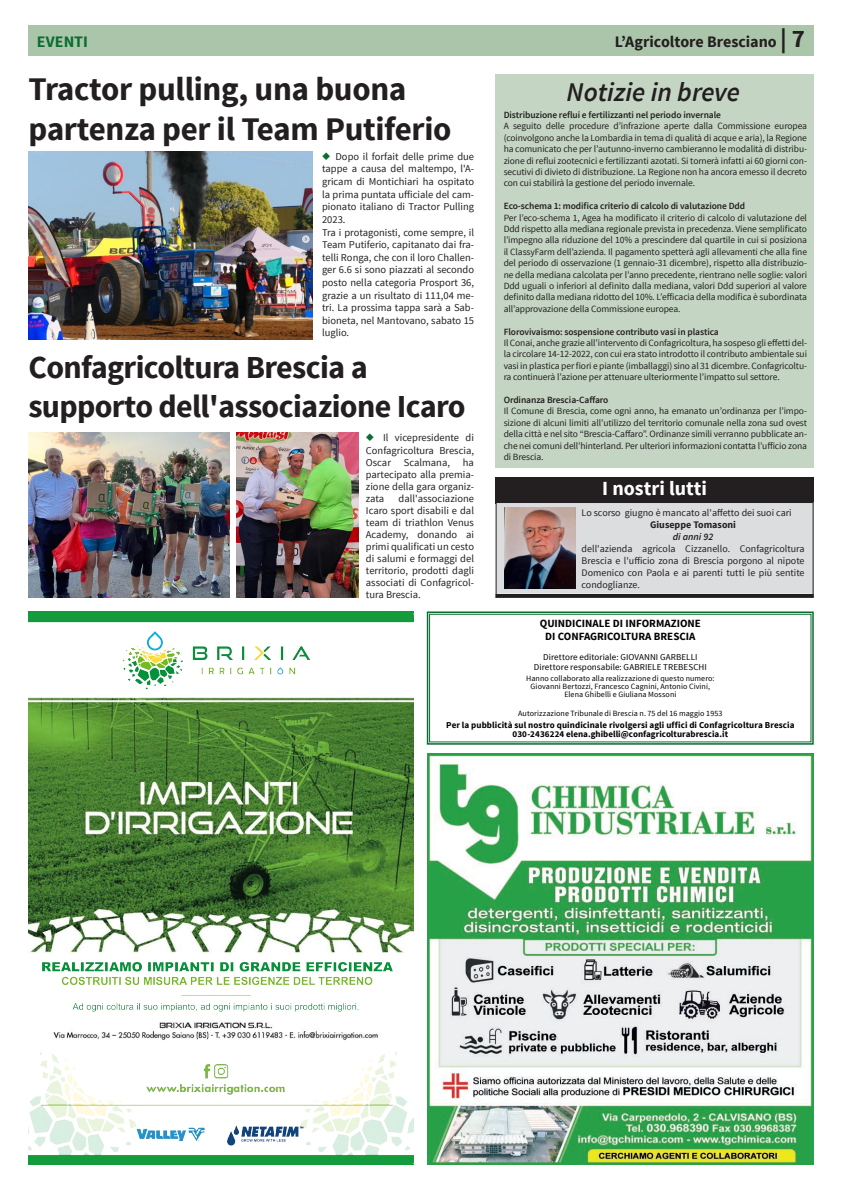
<style>
.page{position:relative;width:842px;height:1191px;background:#fff}
.page>*{position:absolute;margin:0;border:0;box-sizing:border-box;transform-origin:0 0}
.Testo_lungo{font:700 33px/39.6px "Source Sans Pro";letter-spacing:-.01em;color:#231f20}
.Testo_lungo-2{font:700 32px/38.4px "Source Sans Pro";letter-spacing:-.02em;color:#231f20}
.Titoli_Brevi{font:italic 600 27px "Source Sans Pro";color:#231f20}
.TITOLO_LUTTO{font:700 20px "Source Sans Pro";color:#fff}
.t1{font:700 16px "Source Sans Pro";letter-spacing:-.005em;color:#231f20}
.t2{font:700 16px "Source Sans Pro";color:#086d2f}
.Testo_lungo-3{font:700 11px/13.2px "Source Sans Pro";color:#000001;text-align:center}
.Testo_lungo-4{font:10.5px/12.6px "Source Sans Pro";color:#231f20;text-align:justify}
.Testo_lutto{font:10px/12px "Source Sans Pro";color:#231f20;text-align:justify}
.Testo_lutto_Grassett{font:700 10px "Source Sans Pro";color:#231f20}
.Testo_lutto_Corsivo{font:italic 600 10px "Source Sans Pro";color:#231f20}
.Testi_BOX{font:9.5px/11.4px "Source Sans Pro";letter-spacing:-.01em;color:#231f20;text-align:justify}
.Testi_BOX-2{font:600 9.5px "Source Sans Pro";letter-spacing:-.01em;color:#231f20}
.Testo_lungo-5{font:700 9px/9px "Source Sans Pro";letter-spacing:.01em;color:#000001;text-align:center}
.Testo_lungo-6{font:9px "Source Sans Pro";letter-spacing:.005em;color:#000001}
.Testo_lungo-7{font:8px/8px "Source Sans Pro";letter-spacing:.01em;color:#000001;text-align:center}
.s1{font-size:25px}
.s2{color:#086d2f}
</style>
<div class="page">
<div style="left:28px;top:26px;width:786px;height:30px;background:#abc5ab"></div>
<div style="left:495px;top:75px;width:318px;height:393px;background:#c4d6c3"></div>
<img style="left:29px;top:152px;width:283px;height:187px">
<svg style="left:426px;top:611px;width:388px;height:134px"></svg>
<div style="left:429px;top:614px;width:382px;height:128px;border:1px solid #086d2f"></div>
<img style="left:428px;top:753px;width:385px;height:411px">
<img style="left:28px;top:611px;width:386px;height:553px">
<img style="left:29px;top:433px;width:201px;height:164px">
<div style="left:495px;top:477px;width:319px;height:27px;background:#231f20"></div>
<div style="left:496px;top:502px;width:317px;height:91px;background:#dcdddf"></div>
<div style="left:496px;top:502px;width:318px;height:96px;border:1px solid #231f20"></div>
<svg style="left:496px;top:594px;width:318px;height:4px"></svg>
<img style="left:505px;top:507px;width:71px;height:82px">
<img style="left:237px;top:433px;width:122px;height:164px">
<p class="t2" style="left:37px;top:32px;width:52px">EVENTI</p>
<p class="t1" style="left:615px;top:32px;width:192px">L’Agricoltore Bresciano <span class="s1">| 7</span></p>
<p class="Titoli_Brevi" style="left:567px;top:75px;width:175px">Notizie in breve</p>
<p class="Testi_BOX-2" style="left:504px;top:109px;width:219px">Distribuzione reflui e fertilizzanti nel periodo invernale</p>
<p class="Testi_BOX" style="left:504px;top:121px;width:305px">A seguito delle procedure d’infrazione aperte dalla Commissione europea (coinvolgono anche la Lombardia in tema di qualità di acque e aria), la Regione ha comunicato che per l’autunno-inverno cambieranno le modalità di distribu&shy;zione di reflui zootecnici e fertilizzanti azotati. Si tornerà infatti ai 60 giorni con&shy;secutivi di divieto di distribuzione. La Regione non ha ancora emesso il decreto con cui stabilirà la gestione del periodo invernale.</p>
<p class="Testi_BOX-2" style="left:504px;top:200px;width:243px">Eco-schema 1: modifica criterio di calcolo di valutazione Ddd</p>
<p class="Testi_BOX" style="left:504px;top:212px;width:305px">Per l’eco-schema 1, Agea ha modificato il criterio di calcolo di valutazione del Ddd rispetto alla mediana regionale prevista in precedenza. Viene semplificato l’impegno alla riduzione del 10% a prescindere dal quartile in cui si posiziona il ClassyFarm dell’azienda. Il pagamento spetterà agli allevamenti che alla fine del periodo di osservazione (1 gennaio-31 dicembre), rispetto alla distribuzio&shy;ne della mediana calcolata per l’anno precedente, rientrano nelle soglie: valori Ddd uguali o inferiori al definito dalla mediana, valori Ddd superiori al valore definito dalla mediana ridotto del 10%. L’efficacia della modifica è subordinata all’approvazione della Commissione europea.</p>
<p class="Testi_BOX-2" style="left:504px;top:325px;width:217px">Florovivaismo: sospensione contributo vasi in plastica</p>
<p class="Testi_BOX" style="left:504px;top:337px;width:305px">Il Conai, anche grazie all’intervento di Confagricoltura, ha sospeso gli effetti del&shy;la circolare 14-12-2022, con cui era stato introdotto il contributo ambientale sui vasi in plastica per fiori e piante (imballaggi) sino al 31 dicembre. Confagricoltu&shy;ra continuerà l’azione per attenuare ulteriormente l’impatto sul settore.</p>
<p class="Testi_BOX-2" style="left:504px;top:394px;width:106px">Ordinanza Brescia-Caffaro</p>
<p class="Testi_BOX" style="left:504px;top:406px;width:305px">Il Comune di Brescia, come ogni anno, ha emanato un’ordinanza per l’impo&shy;sizione di alcuni limiti all’utilizzo del territorio comunale nella zona sud ovest della città e nel sito “Brescia-Caffaro”. Ordinanze simili verranno pubblicate an&shy;che nei comuni dell’hinterland. Per ulteriori informazioni contatta l’ufficio zona di Brescia.</p>
<p class="Testo_lungo" style="left:28px;top:71px;width:425px">Tractor pulling, una buona partenza per il Team Putiferio</p>
<p class="Testo_lungo-4" style="left:322px;top:150px;width:154px"><span class="s2">◆</span> Dopo il forfait delle prime due tappe a causa del maltempo, l'A&shy;gricam di Montichiari ha ospitato la prima puntata ufficiale del cam&shy;pionato italiano di Tractor Pulling 2023.</p>
<p class="Testo_lungo-4" style="left:322px;top:226px;width:154px">Tra i protagonisti, come sempre, il Team Putiferio, capitanato dai fra&shy;telli Ronga, che con il loro Challen&shy;ger 6.6 si sono piazzati al secondo posto nella categoria Prosport 36, grazie a un risultato di 111,04 me&shy;tri. La prossima tappa sarà a Sab&shy;bioneta, nel Mantovano, sabato 15 luglio.</p>
<p class="Testo_lungo-2" style="left:28px;top:350px;width:439px">Confagricoltura Brescia a supporto dell'associazione Icaro</p>
<p class="Testo_lungo-4" style="left:366px;top:431px;width:110px;line-height:12.1px"><span class="s2">◆</span> Il vicepresidente di Confagricoltura Brescia, Oscar Scalmana, ha partecipato alla premia&shy;zione della gara organiz&shy;zata</p>
<p class="TITOLO_LUTTO" style="left:602px;top:476px;width:106px">I nostri lutti</p>
<p class="Testo_lutto" style="left:582px;top:506px;width:212px">Lo scorso giugno è mancato al'affetto dei suoi cari</p>
<p class="Testo_lutto_Grassett" style="left:650px;top:518px;width:87px">Giuseppe Tomasoni</p>
<p class="Testo_lutto_Corsivo" style="left:673px;top:530px;width:42px">di anni 92</p>
<p class="Testo_lutto" style="left:582px;top:542px;width:224px">dell'azienda agricola Cizzanello. Confagricoltura Brescia e l'ufficio zona di Brescia porgono al nipote Domenico con Paola e ai parenti tutti le più sentite condoglianze.</p>
<p class="Testo_lungo-4" style="left:366px;top:492px;width:110px;line-height:12px;text-indent:33px">dall'associazione Icaro sport disabili e dal team di triathlon Venus Academy, donando ai primi qualificati un cesto di salumi e formaggi del territorio, prodotti dagli associati di Confagricol&shy;tura Brescia.</p>
<p class="Testo_lungo-3" style="left:540px;top:617px;width:163px">QUINDICINALE DI INFORMAZIONE<br>DI CONFAGRICOLTURA BRESCIA</p>
<p class="Testo_lungo-6" style="left:543px;top:651px;width:156px">Direttore editoriale: GIOVANNI GARBELLI</p>
<p class="Testo_lungo-6" style="left:534px;top:662px;width:174px">Direttore responsabile: GABRIELE TREBESCHI</p>
<p class="Testo_lungo-7" style="left:526px;top:675px;width:190px">Hanno collaborato alla realizzazione di questo numero:<br>Giovanni Bertozzi, Francesco Cagnini, Antonio Civini,<br>Elena Ghibelli e Giuliana Mossoni</p>
<p class="Testo_lungo-7" style="left:518px;top:709px;width:206px">Autorizzazione Tribunale di Brescia n. 75 del 16 maggio 1953</p>
<p class="Testo_lungo-5" style="left:446px;top:721px;width:350px">Per la pubblicità sul nostro quindicinale rivolgersi agli uffici di Confagricoltura Brescia<br>030-2436224 elena.ghibelli@confagricolturabrescia.it</p>
</div>
